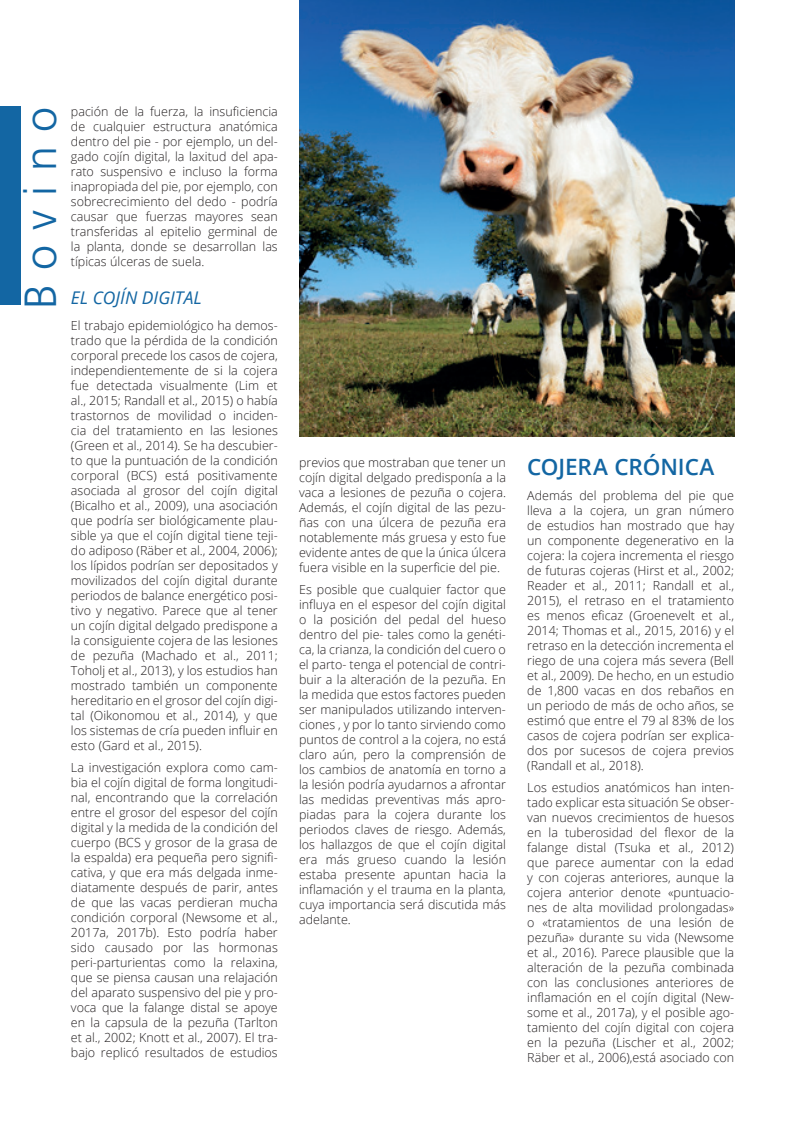
<style>
.page{position:relative;width:798px;height:1134px;background:#fff}
.page>*{position:absolute;margin:0;border:0;box-sizing:border-box;transform-origin:0 0}
.t1{font:300 45px "Frutiger LT Std";letter-spacing:.325em;color:#1366a3}
.t2{font:600 22.5px "Open Sans";letter-spacing:-.005em;color:#1366a3}
.t3{font:italic 17.5px "Open Sans";color:#1366a3}
.t4{font:300 12.5px/15px "Open Sans";color:#231f20;text-align:justify}
</style>
<div class="page">
<img style="left:299px;top:0;width:434px;height:436px">
<div style="left:0;top:107px;width:21px;height:198px;background:#1366a3"></div>
<h1 class="t1" style="left:15px;top:309px;width:204px;rotate:-90deg">Bovino</h1>
<p class="t4" style="left:71px;top:104px;width:208px">pación de la fuerza, la insuficiencia de cualquier estructura anatómica dentro del pie - por ejemplo, un del&shy;gado cojín digital, la laxitud del apa&shy;rato suspensivo e incluso la forma inapropiada del pie, por ejemplo, con sobrecrecimiento del dedo - podría causar que fuerzas mayores sean transferidas al epitelio germinal de la planta, donde se desarrollan las típicas úlceras de suela.</p>
<h3 class="t3" style="left:71px;top:285px;width:132px">EL COJÍN DIGITAL</h3>
<p class="t4" style="left:71px;top:317px;width:208px">El trabajo epidemiológico ha demos&shy;trado que la pérdida de la condición corporal precede los casos de cojera, independientemente de si la cojera fue detectada visualmente (Lim et al., 2015; Randall et al., 2015) o había trastornos de movilidad o inciden&shy;cia del tratamiento en las lesiones (Green et al., 2014). Se ha descubier&shy;to que la puntuación de la condición corporal (BCS) está positivamente asociada al grosor del cojín digital (Bicalho et al., 2009), una asociación que podría ser biológicamente plau&shy;sible ya que el cojín digital tiene teji&shy;do adiposo (Räber et al., 2004, 2006); los lípidos podrían ser depositados y movilizados del cojín digital durante periodos de balance energético posi&shy;tivo y negativo. Parece que al tener un cojín digital delgado predispone a la consiguiente cojera de las lesiones de pezuña (Machado et al., 2011; Toholj et al., 2013), y los estudios han mostrado también un componente hereditario en el grosor del cojín digi&shy;tal (Oikonomou et al., 2014), y que los sistemas de cría pueden influir en esto (Gard et al., 2015).</p>
<p class="t4" style="left:71px;top:759px;width:208px">La investigación explora como cam&shy;bia el cojín digital de forma longitudi&shy;nal, encontrando que la correlación entre el grosor del espesor del cojín digital y la medida de la condición del cuerpo (BCS y grosor de la grasa de la espalda) era pequeña pero signifi&shy;cativa, y que era más delgada inme&shy;diatamente después de parir, antes de que las vacas perdieran mucha condición corporal (Newsome et al., 2017a, 2017b). Esto podría haber sido causado por las hormonas peri-parturientas como la relaxina, que se piensa causan una relajación del aparato suspensivo del pie y pro&shy;voca que la falange distal se apoye en la capsula de la pezuña (Tarlton et al., 2002; Knott et al., 2007). El tra&shy;bajo replicó resultados de estudios</p>
<p class="t4" style="left:299px;top:454px;width:208px">previos que mostraban que tener un cojín digital delgado predisponía a la vaca a lesiones de pezuña o cojera.<br>Además, el cojín digital de las pezu&shy;ñas con una úlcera de pezuña era notablemente más gruesa y esto fue evidente antes de que la única úlcera fuera visible en la superficie del pie.</p>
<p class="t4" style="left:299px;top:582px;width:208px">Es posible que cualquier factor que influya en el espesor del cojín digital o la posición del pedal del hueso dentro del pie- tales como la genéti&shy;ca, la crianza, la condición del cuero o el parto- tenga el potencial de contri&shy;buir a la alteración de la pezuña. En la medida que estos factores pueden ser manipulados utilizando interven&shy;ciones , y por lo tanto sirviendo como puntos de control a la cojera, no está claro aún, pero la comprensión de los cambios de anatomía en torno a la lesión podría ayudarnos a afrontar las medidas preventivas más apro&shy;piadas para la cojera durante los periodos claves de riesgo. Además, los hallazgos de que el cojín digital era más grueso cuando la lesión estaba presente apuntan hacia la inflamación y el trauma en la planta, cuya importancia será discutida más adelante.</p>
<h2 class="t2" style="left:527px;top:450px;width:188px">COJERA CRÓNICA</h2>
<p class="t4" style="left:527px;top:488px;width:208px">Además del problema del pie que lleva a la cojera, un gran número de estudios han mostrado que hay un componente degenerativo en la cojera: la cojera incrementa el riesgo de futuras cojeras (Hirst et al., 2002; Reader et al., 2011; Randall et al., 2015), el retraso en el tratamiento es menos eficaz (Groenevelt et al., 2014; Thomas et al., 2015, 2016) y el retraso en la detección incrementa el riego de una cojera más severa (Bell et al., 2009). De hecho, en un estudio de 1,800 vacas en dos rebaños en un periodo de más de ocho años, se estimó que entre el 79 al 83% de los casos de cojera podrían ser explica&shy;dos por sucesos de cojera previos (Randall et al., 2018).</p>
<p class="t4" style="left:527px;top:780px;width:208px">Los estudios anatómicos han inten&shy;tado explicar esta situación Se obser&shy;van nuevos crecimientos de huesos en la tuberosidad del flexor de la falange distal (Tsuka et al., 2012) que parece aumentar con la edad y con cojeras anteriores, aunque la cojera anterior denote «puntuacio&shy;nes de alta movilidad prolongadas» o «tratamientos de una lesión de pezuña» durante su vida (Newsome et al., 2016). Parece plausible que la alteración de la pezuña combinada con las conclusiones anteriores de inflamación en el cojín digital (New&shy;some et al., 2017a), y el posible ago&shy;tamiento del cojín digital con cojera en la pezuña (Lischer et al., 2002; Räber et al., 2006),está asociado con</p>
</div>
